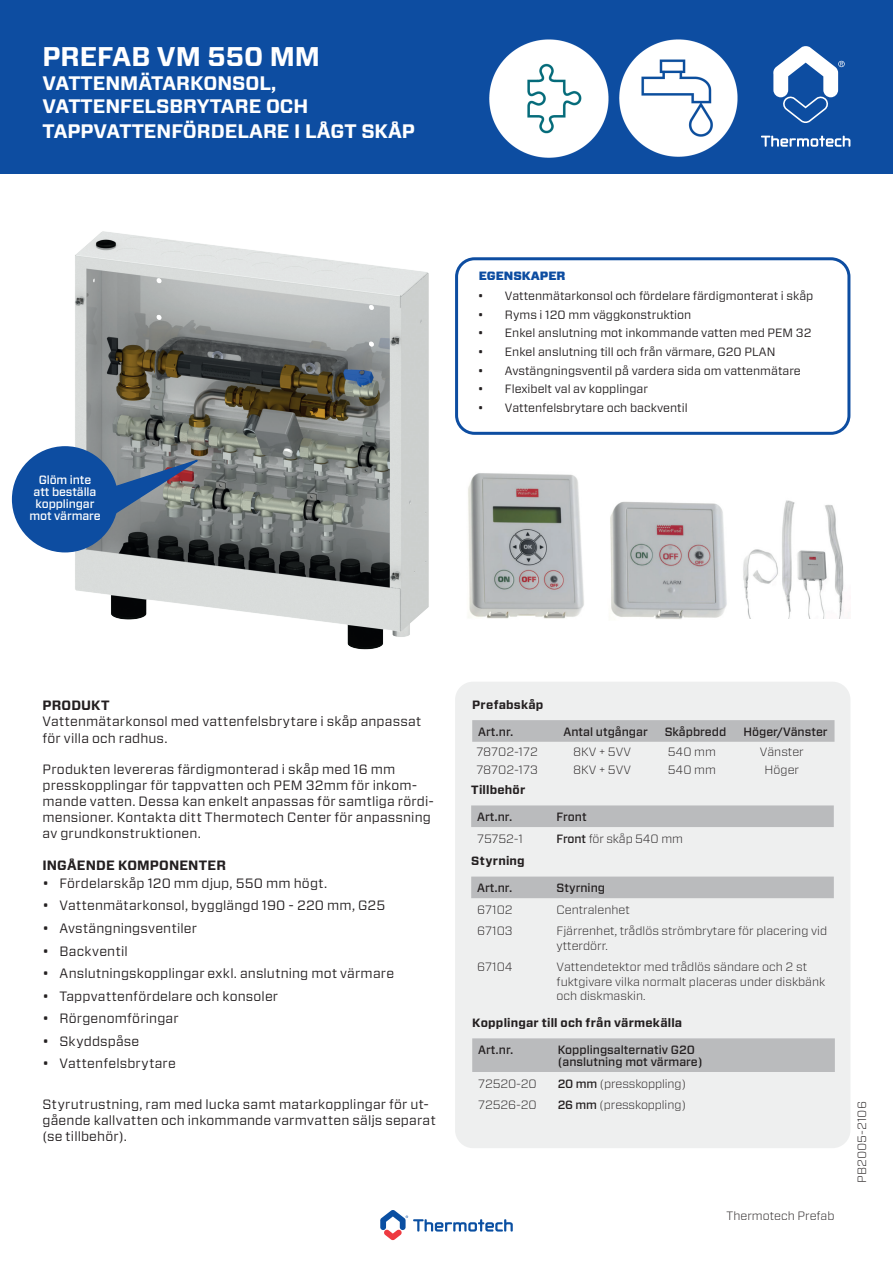
<style>
.page{position:relative;width:893px;height:1263px;background:#fff}
.page>*{position:absolute;margin:0;border:0;box-sizing:border-box;transform-origin:0 0}
.t1{font:700 27px "Forza";color:#fff}
.t2{font:700 19.5px/23.4px "Forza";color:#fff}
.t3{font:13.5px/16.2px "Forza";letter-spacing:.01em;color:#231f20}
.t4{font:700 13.5px "Forza";letter-spacing:.01em;color:#231f20}
.t5{font:300 12px/14.4px "Forza";color:#231f20}
.t6{font:12px "Forza";color:#231f20}
.t7{font:500 12px/12px "Forza";color:#231f20}
.t8{font:700 12px "Forza";letter-spacing:.015em;color:#231f20}
.t9{font:500 12px/12px "Forza";letter-spacing:-.01em;color:#fff;text-align:center}
.t10{font:900 12px "Forza";color:#0d4da1}
.s1{font-weight:500}
</style>
<div class="page">
<img style="left:610px;top:501px;width:117px;height:118px">
<div style="left:455px;top:682px;width:395px;height:466px;background:#eeefef;border-radius:18px"></div>
<div style="left:0;top:0;width:893px;height:173px;background:#0d4da1"></div>
<svg style="left:761px;top:136px;width:89px;height:11px"></svg>
<svg style="left:773px;top:46px;width:72px;height:77px"></svg>
<img style="left:619px;top:39px;width:119px;height:118px">
<img style="left:489px;top:39px;width:120px;height:119px">
<img style="left:53px;top:231px;width:376px;height:419px">
<div style="left:455px;top:257px;width:395px;height:178px;border:3px solid #0d4da1;border-radius:18px"></div>
<svg style="left:100px;top:458px;width:99px;height:57px"></svg>
<svg style="left:380px;top:1210px;width:133px;height:30px"></svg>
<div style="left:472px;top:1038px;width:363px;height:34px;background:#babbbd"></div>
<div style="left:471px;top:805px;width:363px;height:22px;background:#babbbd"></div>
<div style="left:471px;top:876px;width:363px;height:22px;background:#babbbd"></div>
<div style="left:472px;top:720px;width:362px;height:22px;background:#babbbd"></div>
<img style="left:743px;top:500px;width:101px;height:118px">
<img style="left:468px;top:473px;width:116px;height:146px">
<div style="left:12px;top:446px;width:106px;height:106px;background:#0d4da1;border-radius:50%"></div>
<h1 class="t1" style="left:43px;top:39px;width:279px">PREFAB VM 550 MM</h1>
<h2 class="t2" style="left:43px;top:71px;width:267px">VATTENMÄTARKONSOL,<br>VATTENFELSBRYTARE OCH</h2>
<h2 class="t2" style="left:43px;top:120px;width:374px">TAPPVATTENFÖRDELARE I LÅGT SKÅP</h2>
<p class="t9" style="left:29px;top:473px;width:73px">Glöm inte att beställa kopplingar mot värmare</p>
<p class="t10" style="left:479px;top:267px;width:89px">EGENSKAPER</p>
<p class="t6" style="left:478px;top:288px;width:337px">• Vattenmätarkonsol och fördelare färdigmonterat i skåp</p>
<p class="t6" style="left:478px;top:306px;width:215px">• Ryms i 120 mm väggkonstruktion</p>
<p class="t6" style="left:478px;top:325px;width:335px">• Enkel anslutning mot inkommande vatten med PEM 32</p>
<p class="t6" style="left:478px;top:344px;width:299px">• Enkel anslutning till och från värmare, G20 PLAN</p>
<p class="t6" style="left:478px;top:362px;width:324px">• Avstängningsventil på vardera sida om vattenmätare</p>
<p class="t6" style="left:478px;top:381px;width:172px">• Flexibelt val av kopplingar</p>
<p class="t6" style="left:478px;top:399px;width:211px">• Vattenfelsbrytare och backventil</p>
<p class="t4" style="left:43px;top:696px;width:69px">PRODUKT</p>
<p class="t3" style="left:43px;top:713px;width:380px">Vattenmätarkonsol med vattenfelsbrytare i skåp anpassat för villa och radhus.</p>
<p class="t3" style="left:43px;top:761px;width:393px">Produkten levereras färdigmonterad i skåp med 16 mm presskopplingar för tappvatten och PEM 32mm för inkom&shy;mande vatten. Dessa kan enkelt anpassas för samtliga rördi&shy;mensioner. Kontakta ditt Thermotech Center för anpassning av grundkonstruktionen.</p>
<p class="t4" style="left:43px;top:856px;width:185px">INGÅENDE KOMPONENTER</p>
<p class="t3" style="left:43px;top:875px;width:286px">• Fördelarskåp 120 mm djup, 550 mm högt.</p>
<p class="t3" style="left:43px;top:897px;width:344px">• Vattenmätarkonsol, bygglängd 190 - 220 mm, G25</p>
<p class="t3" style="left:43px;top:920px;width:156px">• Avstängningsventiler</p>
<p class="t3" style="left:43px;top:942px;width:87px">• Backventil</p>
<p class="t3" style="left:43px;top:965px;width:353px">• Anslutningskopplingar exkl. anslutning mot värmare</p>
<p class="t3" style="left:43px;top:988px;width:237px">• Tappvattenfördelare och konsoler</p>
<p class="t3" style="left:43px;top:1010px;width:138px">• Rörgenomföringar</p>
<p class="t3" style="left:43px;top:1033px;width:98px">• Skyddspåse</p>
<p class="t3" style="left:43px;top:1055px;width:135px">• Vattenfelsbrytare</p>
<p class="t3" style="left:43px;top:1096px;width:395px">Styrutrustning, ram med lucka samt matarkopplingar för ut&shy;gående kallvatten och inkommande varmvatten säljs separat (se tillbehör).</p>
<p class="t8" style="left:472px;top:696px;width:73px">Prefabskåp</p>
<p class="t7" style="left:478px;top:726px;width:37px">Art.nr.</p>
<p class="t7" style="left:563px;top:726px;width:86px">Antal utgångar</p>
<p class="t7" style="left:665px;top:726px;width:63px">Skåpbredd</p>
<p class="t7" style="left:743px;top:726px;width:86px">Höger/Vänster</p>
<p class="t5" style="left:476px;top:744px;width:63px">78702-172</p>
<p class="t5" style="left:573px;top:744px;width:59px">8KV + 5VV</p>
<p class="t5" style="left:668px;top:744px;width:50px">540 mm</p>
<p class="t5" style="left:760px;top:744px;width:45px">Vänster</p>
<p class="t5" style="left:476px;top:762px;width:63px">78702-173</p>
<p class="t5" style="left:573px;top:762px;width:59px">8KV + 5VV</p>
<p class="t5" style="left:668px;top:762px;width:50px">540 mm</p>
<p class="t5" style="left:765px;top:762px;width:36px">Höger</p>
<p class="t8" style="left:471px;top:781px;width:56px">Tillbehör</p>
<p class="t7" style="left:477px;top:811px;width:37px">Art.nr.</p>
<p class="t7" style="left:557px;top:811px;width:32px">Front</p>
<p class="t5" style="left:477px;top:831px;width:47px">75752-1</p>
<p class="t5" style="left:557px;top:831px;width:128px"><span class="s1">Front</span> för skåp 540 mm</p>
<p class="t8" style="left:471px;top:852px;width:55px">Styrning</p>
<p class="t7" style="left:477px;top:882px;width:37px">Art.nr.</p>
<p class="t7" style="left:557px;top:882px;width:50px">Styrning</p>
<p class="t5" style="left:477px;top:902px;width:37px">67102</p>
<p class="t5" style="left:557px;top:902px;width:75px">Centralenhet</p>
<p class="t5" style="left:477px;top:924px;width:37px">67103</p>
<p class="t5" style="left:557px;top:924px;width:272px">Fjärrenhet, trådlös strömbrytare för placering vid ytterdörr.</p>
<p class="t5" style="left:477px;top:960px;width:37px">67104</p>
<p class="t5" style="left:557px;top:960px;width:270px">Vattendetektor med trådlös sändare och 2 st fuktgivare vilka normalt placeras under diskbänk och diskmaskin.</p>
<p class="t8" style="left:472px;top:1014px;width:211px">Kopplingar till och från värmekälla</p>
<p class="t7" style="left:478px;top:1044px;width:37px">Art.nr.</p>
<p class="t7" style="left:558px;top:1044px;width:147px">Kopplingsalternativ G20 (anslutning mot värmare)</p>
<p class="t5" style="left:478px;top:1076px;width:60px">72520-20</p>
<p class="t5" style="left:558px;top:1076px;width:130px"><span class="s1">20 mm</span> (presskoppling)</p>
<p class="t5" style="left:478px;top:1097px;width:60px">72526-20</p>
<p class="t5" style="left:558px;top:1097px;width:130px"><span class="s1">26 mm</span> (presskoppling)</p>
<p class="t5" style="left:727px;top:1208px;width:109px">Thermotech Prefab</p>
<p class="t5" style="left:854px;top:1183px;width:83px;rotate:-90deg">PB2005-2106</p>
</div>
